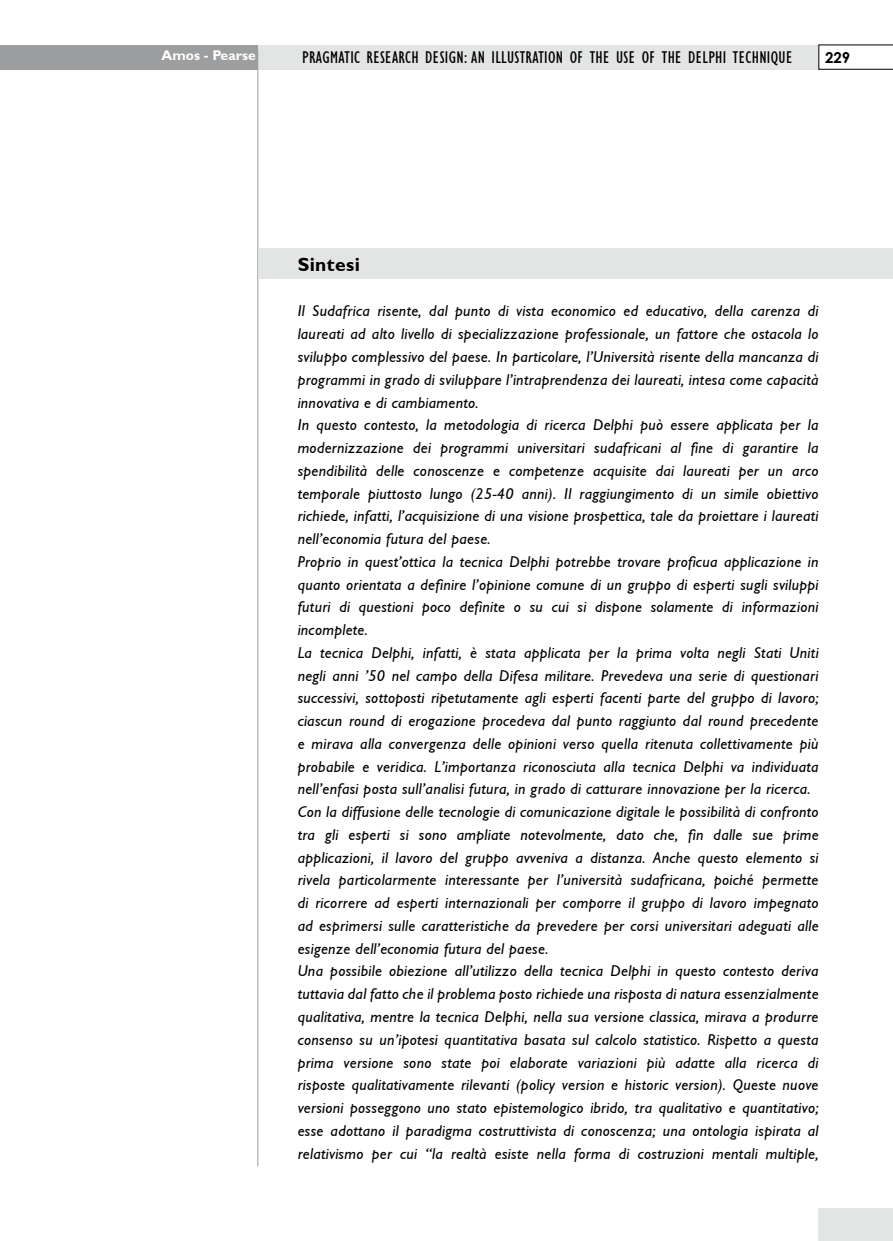
<style>
.page{position:relative;width:893px;height:1241px;background:#fff}
.page>*{position:absolute;margin:0;border:0;box-sizing:border-box;transform-origin:0 0}
.t1{font:700 19.25px "Formamente";letter-spacing:.02em;color:#000}
.t2{font:17.5px "Formamente Condensed";letter-spacing:.02em;color:#000}
.t3{font:italic 15.75px/22.8px "Formamente";letter-spacing:.02em;color:#000}
.t4{font:700 15.05px "Century Gothic";color:#000}
.t5{font:700 14px "Formamente";color:#fff}
</style>
<div class="page">
<div style="left:228px;top:45px;width:591px;height:24px;background:#e3e4e4"></div>
<div style="left:0;top:45px;width:258px;height:24px;background:#9c9e9f"></div>
<svg style="left:819px;top:45px;width:74px;height:24px"></svg>
<div style="left:818px;top:1208px;width:75px;height:32px;background:#e3e4e4"></div>
<hr style="left:257px;top:50px;width:1px;height:1116px;background:#9c9e9f">
<div style="left:259px;top:248px;width:634px;height:31px;background:#e3e4e4"></div>
<p class="t5" style="left:161px;top:47px;width:96px">Amos - Pearse</p>
<p class="t2" style="left:302px;top:47px;width:492px">PRAGMATIC RESEARCH DESIGN: AN ILLUSTRATION OF THE USE OF THE DELPHI TECHNIQUE</p>
<p class="t4" style="left:825px;top:48px;width:27px">229</p>
<p class="t1" style="left:298px;top:253px;width:64px">Sintesi</p>
<p class="t3" style="left:298px;top:300px;width:522px">Il Sudafrica risente, dal punto di vista economico ed educativo, della carenza di laureati ad alto livello di specializzazione professionale, un fattore che ostacola lo sviluppo complessivo del paese. In particolare, l’Università risente della mancanza di programmi in grado di sviluppare l’intraprendenza dei laureati, intesa come capacità innovativa e di cambiamento.<br>In questo contesto, la metodologia di ricerca Delphi può essere applicata per la modernizzazione dei programmi universitari sudafricani al fine di garantire la spendibilità delle conoscenze e competenze acquisite dai laureati per un arco temporale piuttosto lungo (25-40 anni). Il raggiungimento di un simile obiettivo richiede, infatti, l’acquisizione di una visione prospettica, tale da proiettare i laureati nell’economia futura del paese.<br>Proprio in quest’ottica la tecnica Delphi potrebbe trovare proficua applicazione in quanto orientata a definire l’opinione comune di un gruppo di esperti sugli sviluppi futuri di questioni poco definite o su cui si dispone solamente di informazioni incomplete.<br>La tecnica Delphi, infatti, è stata applicata per la prima volta negli Stati Uniti negli anni ’50 nel campo della Difesa militare. Prevedeva una serie di questionari successivi, sottoposti ripetutamente agli esperti facenti parte del gruppo di lavoro; ciascun round di erogazione procedeva dal punto raggiunto dal round precedente e mirava alla convergenza delle opinioni verso quella ritenuta collettivamente più probabile e veridica. L’importanza riconosciuta alla tecnica Delphi va individuata nell’enfasi posta sull’analisi futura, in grado di catturare innovazione per la ricerca.<br>Con la diffusione delle tecnologie di comunicazione digitale le possibilità di confronto tra gli esperti si sono ampliate notevolmente, dato che, fin dalle sue prime applicazioni, il lavoro del gruppo avveniva a distanza. Anche questo elemento si rivela particolarmente interessante per l’università sudafricana, poiché permette di ricorrere ad esperti internazionali per comporre il gruppo di lavoro impegnato ad esprimersi sulle caratteristiche da prevedere per corsi universitari adeguati alle esigenze dell’economia futura del paese.<br>Una possibile obiezione all’utilizzo della tecnica Delphi in questo contesto deriva tuttavia dal fatto che il problema posto richiede una risposta di natura essenzialmente qualitativa, mentre la tecnica Delphi, nella sua versione classica, mirava a produrre consenso su un’ipotesi quantitativa basata sul calcolo statistico. Rispetto a questa prima versione sono state poi elaborate variazioni più adatte alla ricerca di risposte qualitativamente rilevanti (policy version e historic version). Queste nuove versioni posseggono uno stato epistemologico ibrido, tra qualitativo e quantitativo; esse adottano il paradigma costruttivista di conoscenza; una ontologia ispirata al relativismo per cui “la realtà esiste nella forma di costruzioni mentali multiple,</p>
</div>
